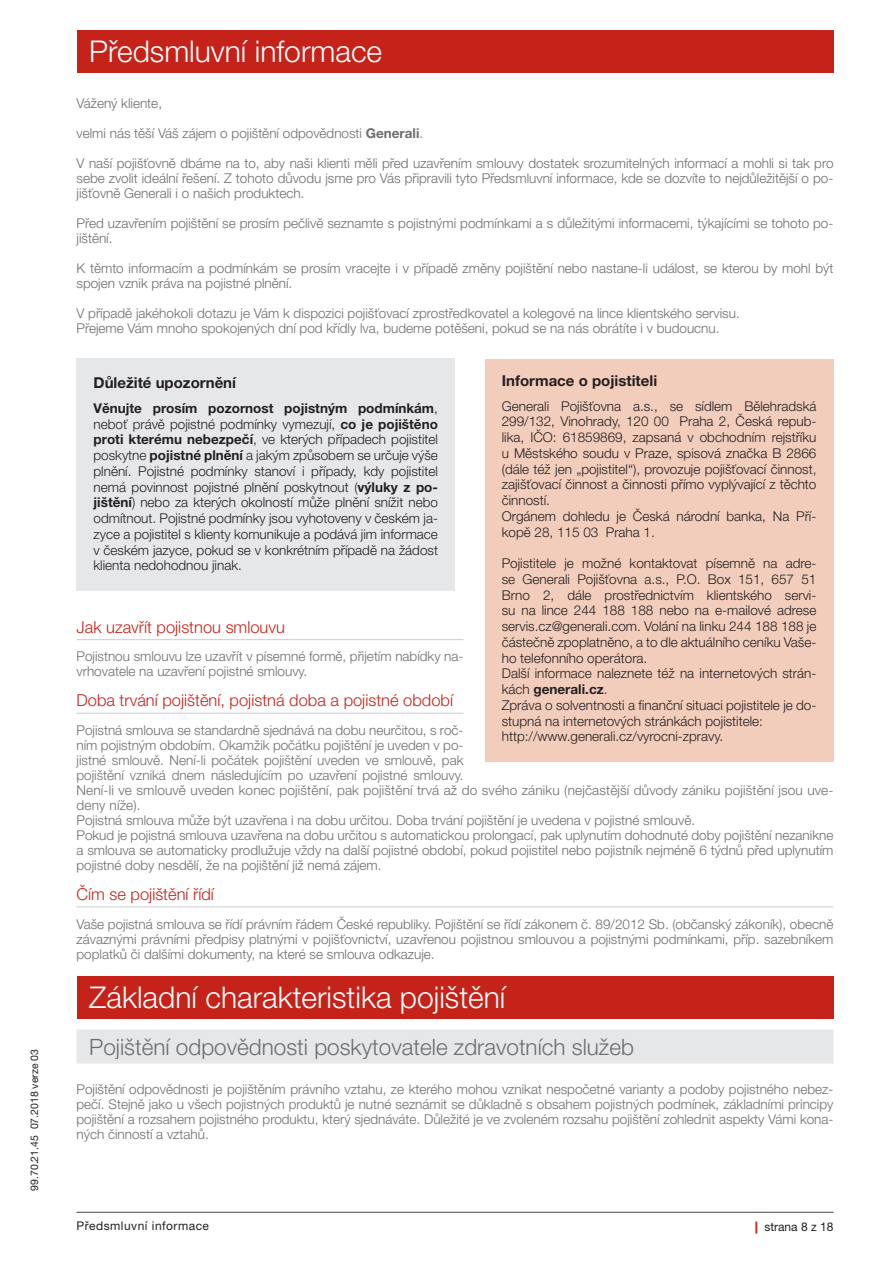
<style>
.page{position:relative;width:893px;height:1263px;background:#fff}
.page>*{position:absolute;margin:0;border:0;box-sizing:border-box;transform-origin:0 0}
.t1{font:300 30px "Helvetica Neue LT Pro";color:#fff}
.t2{font:300 22.5px "Helvetica Neue LT Pro";color:#6d6e71}
.t3{font:300 16.5px "Helvetica Neue LT Pro";color:#c5221a}
.t4{font:700 15px "Helvetica Neue LT Pro";color:#231f20}
.t5{font:300 13.5px/15px "Helvetica Neue LT Pro";color:#6c6d70}
.t6{font:300 13.5px/15.8px "Helvetica Neue LT Pro";color:#231f20}
.t7{font:12px "Helvetica Neue LT Pro";letter-spacing:.04em;color:#231f20}
.t8{font:12px "Helvetica Neue LT Pro";color:#231f20}
.t9{font:10.5px "Helvetica Neue LT Pro";color:#231f20}
.s1{font-weight:700}
.s2{font-weight:800;color:#c5221a}
</style>
<div class="page">
<hr style="left:77px;top:1212px;width:756px;height:1px;background:#6c6d70">
<div style="left:77px;top:30px;width:756px;height:42px;background:#c5221a"></div>
<hr style="left:77px;top:639px;width:386px;height:1px;background:#d1d2d4">
<hr style="left:77px;top:713px;width:386px;height:1px;background:#d1d2d4">
<hr style="left:77px;top:906px;width:756px;height:1px;background:#d1d2d4">
<div style="left:77px;top:976px;width:756px;height:42px;background:#c5221a"></div>
<div style="left:77px;top:1029px;width:756px;height:34px;background:#e6e7e9"></div>
<div style="left:91px;top:1038px;width:542px;height:21px;background:#e6e7e9"></div>
<div style="left:77px;top:359px;width:378px;height:232px;background:#e6e7e9"></div>
<div style="left:485px;top:359px;width:348px;height:403px;background:#f3cdbc"></div>
<p class="t9" style="left:28px;top:1191px;width:143px;rotate:-90deg">99.70.21.45 07.2018 verze 03</p>
<h1 class="t1" style="left:89px;top:33px;width:294px">Předsmluvní informace</h1>
<p class="t5" style="left:77px;top:95px;width:87px">Vážený kliente,</p>
<p class="t5" style="left:77px;top:125px;width:348px">velmi nás těší Váš zájem o pojištění odpovědnosti <span class="s1">Generali</span>.</p>
<p class="t5" style="left:77px;top:155px;width:758px;text-align:justify">V naší pojišťovně dbáme na to, aby naši klienti měli před uzavřením smlouvy dostatek srozumitelných informací a mohli si tak pro sebe zvolit ideální řešení. Z tohoto důvodu jsme pro Vás připravili tyto Předsmluvní informace, kde se dozvíte to nejdůležitější o po&shy;jišťovně Generali i o našich produktech.</p>
<p class="t5" style="left:77px;top:215px;width:758px">Před uzavřením pojištění se prosím pečlivě seznamte s pojistnými podmínkami a s důležitými informacemi, týkajícími se tohoto po&shy;jištění.</p>
<p class="t5" style="left:77px;top:260px;width:758px">K těmto informacím a podmínkám se prosím vracejte i v případě změny pojištění nebo nastane-li událost, se kterou by mohl být spojen vznik práva na pojistné plnění.</p>
<p class="t5" style="left:77px;top:305px;width:665px">V případě jakéhokoli dotazu je Vám k dispozici pojišťovací zprostředkovatel a kolegové na lince klientského servisu.<br>Přejeme Vám mnoho spokojených dní pod křídly lva, budeme potěšeni, pokud se na nás obrátíte i v budoucnu.</p>
<p class="t4" style="left:502px;top:372px;width:157px">informace o pojistiteli</p>
<p class="t6" style="left:502px;top:398px;width:316px">Generali Pojišťovna a.s., se sídlem Bělehradská 299/132, Vinohrady, 120 00 Praha 2, Česká repub&shy;lika, IČO: 61859869, zapsaná v obchodním rejstříku u Městského soudu v Praze, spisová značka B 2866 (dále též jen „pojistitel“), provozuje pojišťovací činnost, zajišťovací činnost a činnosti přímo vyplývající z těchto činností.<br>Orgánem dohledu je Česká národní banka, Na Pří&shy;kopě 28, 115 03 Praha 1.</p>
<p class="t6" style="left:502px;top:555px;width:316px">Pojistitele je možné kontaktovat písemně na adre&shy;se Generali Pojišťovna a.s., P.O. Box 151, 657 51<br>Brno 2, dále prostřednictvím klientského servi&shy;su na lince 244 188 188 nebo na e-mailové adrese servis.cz@generali.com. Volání na linku 244 188 188 je částečně zpoplatněno, a to dle aktuálního ceníku Vaše&shy;ho telefonního operátora.<br>Další informace naleznete též na internetových strán&shy;kách <span class="s1">generali.cz</span>.<br>Zpráva o solventnosti a finanční situaci pojistitele je do&shy;stupná na internetových stránkách pojistitele: http://www.generali.cz/vyrocni-zpravy.</p>
<p class="t4" style="left:94px;top:374px;width:145px">důležité upozornění</p>
<p class="t6" style="left:94px;top:400px;width:346px;text-align:justify"><span class="s1">Věnujte prosím pozornost pojistným podmínkám</span>, neboť právě pojistné podmínky vymezují, <span class="s1">co je pojištěno proti kterému nebezpečí</span>, ve kterých případech pojistitel poskytne <span class="s1">pojistné plnění</span> a jakým způsobem se určuje výše plnění. Pojistné podmínky stanoví i případy, kdy pojistitel nemá povinnost pojistné plnění poskytnout (<span class="s1">výluky z po&shy;jištění</span>) nebo za kterých okolností může plnění snížit nebo odmítnout. Pojistné podmínky jsou vyhotoveny v českém ja&shy;zyce a pojistitel s klienty komunikuje a podává jim informace v českém jazyce, pokud se v konkrétním případě na žádost klienta nedohodnou jinak.</p>
<p class="t3" style="left:77px;top:617px;width:210px">Jak uzavřít pojistnou smlouvu</p>
<p class="t5" style="left:77px;top:649px;width:388px">Pojistnou smlouvu lze uzavřít v písemné formě, přijetím nabídky na&shy;vrhovatele na uzavření pojistné smlouvy.</p>
<p class="t3" style="left:77px;top:690px;width:378px">Doba trvání pojištění, pojistná doba a pojistné období</p>
<p class="t5" style="left:77px;top:722px;width:758px">Pojistná smlouva se standardně sjednává na dobu neurčitou, s roč-<br>ním pojistným obdobím. Okamžik počátku pojištění je uveden v po-<br>jistné smlouvě. Není-li počátek pojištění uveden ve smlouvě, pak<br>pojištění vzniká dnem následujícím po uzavření pojistné smlouvy.<br>Není-li ve smlouvě uveden konec pojištění, pak pojištění trvá až do svého zániku (nejčastější důvody zániku pojištění jsou uve&shy;deny níže).<br>Pojistná smlouva může být uzavřena i na dobu určitou. Doba trvání pojištění je uvedena v pojistné smlouvě.<br>Pokud je pojistná smlouva uzavřena na dobu určitou s automatickou prolongací, pak uplynutím dohodnuté doby pojištění nezanikne a smlouva se automaticky prodlužuje vždy na další pojistné období, pokud pojistitel nebo pojistník nejméně 6 týdnů před uplynutím pojistné doby nesdělí, že na pojištění již nemá zájem.</p>
<p class="t3" style="left:77px;top:884px;width:139px">Čím se pojištění řídí</p>
<p class="t5" style="left:77px;top:916px;width:758px;text-align:justify">Vaše pojistná smlouva se řídí právním řádem České republiky. Pojištění se řídí zákonem č. 89/2012 Sb. (občanský zákoník), obecně závaznými právními předpisy platnými v pojišťovnictví, uzavřenou pojistnou smlouvou a pojistnými podmínkami, příp. sazebníkem poplatků či dalšími dokumenty, na které se smlouva odkazuje.</p>
<h1 class="t1" style="left:89px;top:979px;width:418px">Základní charakteristika pojištění</h1>
<h2 class="t2" style="left:89px;top:1033px;width:546px">Pojištění odpovědnosti poskytovatele zdravotních služeb</h2>
<p class="t5" style="left:77px;top:1081px;width:758px;text-align:justify">Pojištění odpovědnosti je pojištěním právního vztahu, ze kterého mohou vznikat nespočetné varianty a podoby pojistného nebez&shy;pečí. Stejně jako u všech pojistných produktů je nutné seznámit se důkladně s obsahem pojistných podmínek, základními principy pojištění a rozsahem pojistného produktu, který sjednáváte. Důležité je ve zvoleném rozsahu pojištění zohlednit aspekty Vámi kona&shy;ných činností a vztahů.</p>
<p class="t7" style="left:77px;top:1219px;width:134px">Předsmluvní informace</p>
<p class="t8" style="left:755px;top:1219px;width:80px"><span class="s2">|</span> strana 8 z 18</p>
</div>
